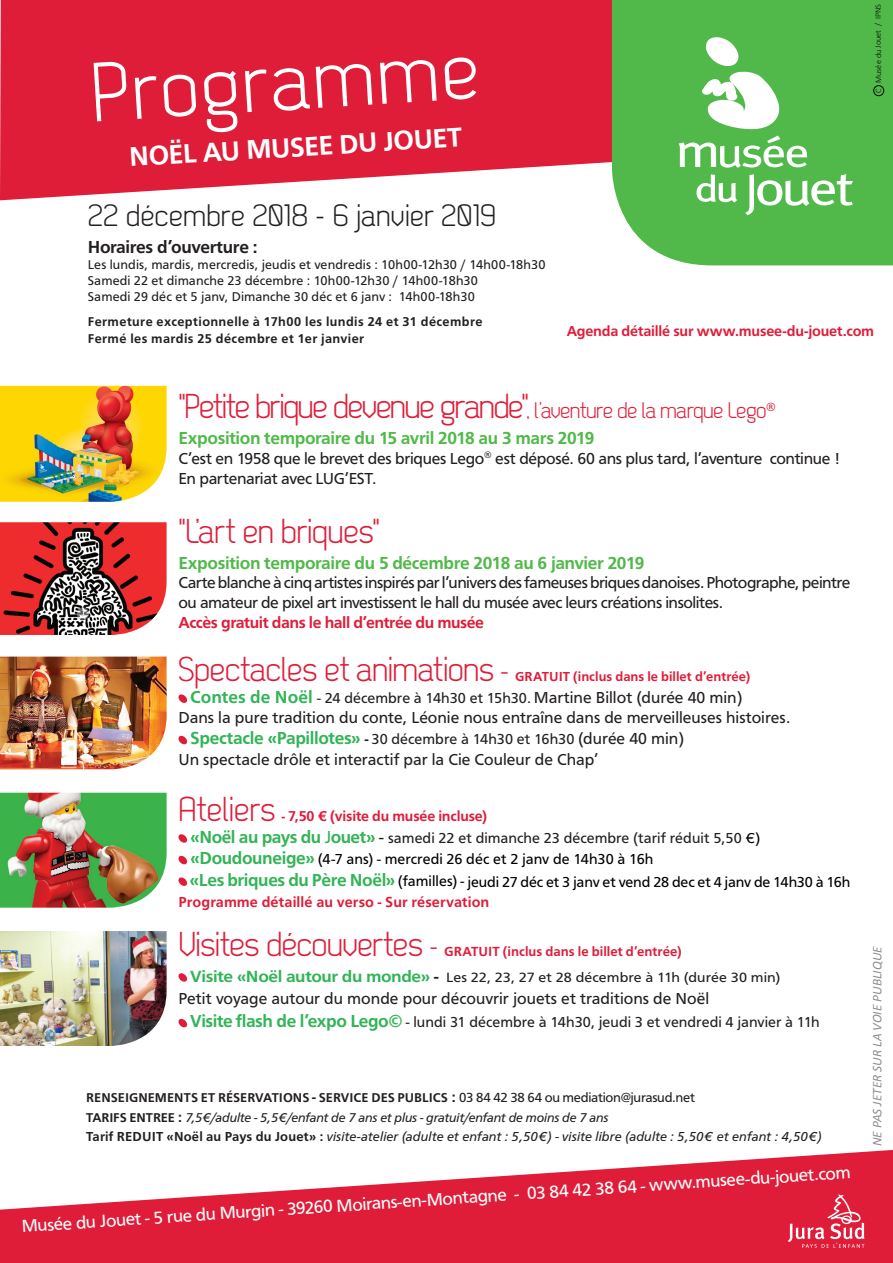
<style>
.page{position:relative;width:893px;height:1263px;background:#fff}
.page>*{position:absolute;margin:0;border:0;box-sizing:border-box;transform-origin:0 0}
.t1{font:83.7px "Dekar";color:#fff}
.t2{font:34.5px "Dekar";letter-spacing:-.045em;color:#df1d39}
.t3{font:34.5px "Dekar";letter-spacing:-.02em;color:#df1d39}
.t4{font:34.5px "Dekar";letter-spacing:-.01em;color:#df1d39}
.t5{font:30.9px "Dekar";color:#231f20}
.t6{font:700 27.9px "Carto Gothic Std";color:#fff}
.t7{font:700 18px "Carto Gothic Std";letter-spacing:-.025em;color:#50b949}
.t8{font:18px "Carto Gothic Std";color:#fff}
.t9{font:700 18px "Carto Gothic Std";letter-spacing:-.025em;color:#231f20}
.t10{font:16.5px/19.8px "Carto Gothic Std";letter-spacing:-.015em;color:#231f20}
.t11{font:700 16.5px "Carto Gothic Std";letter-spacing:-.03em;color:#df1d39}
.t12{font:15px/21.6px "Carto Gothic Std";letter-spacing:.005em;color:#231f20}
.t13{font:15px/19.5px "Carto Gothic Std";letter-spacing:-.005em;color:#000001}
.t14{font:700 15px "Carto Gothic Std";letter-spacing:-.015em;color:#df1d39}
.t15{font:700 14.85px "Carto Gothic Std";letter-spacing:-.015em;color:#df1d3a}
.t16{font:13.95px "Carto Gothic Std";letter-spacing:.005em;color:#231f20;scale:1.08 1}
.t17{font:700 13.65px "Carto Gothic Std";color:#df1d39}
.t18{font:13.65px "Carto Gothic Std";letter-spacing:-.02em;color:#231f20}
.t19{font:italic 13.5px "Carto Gothic Std";letter-spacing:.01em;color:#231f20}
.t20{font:700 13.5px "Carto Gothic Std";color:#df1d39}
.t21{font:13.2px/16.2px "Carto Gothic Std";letter-spacing:.01em;color:#231f20}
.t22{font:700 13.2px/16.2px "Carto Gothic Std";letter-spacing:.03em;color:#231f20}
.t23{font:italic 13.2px "Carto Gothic Std";letter-spacing:-.01em;color:#231f20}
.t24{font:italic 13.2px "Calibri";color:#908d8e}
.t25{font:300 8.4px "Calibri";letter-spacing:-.005em;color:#040503}
.s1{font-size:24px}
.s2{font-size:22.5px}
.s3{font-family:"Dekar";font-weight:400;font-size:34.5px}
.s4{font-family:"Dekar";font-weight:400;font-size:29.4px}
.s5{font-weight:700;font-size:18px;color:#32b457}
.s6{font-size:16.5px}
.s7{font-weight:700}
.s8{font-size:13.65px}
.s9{font-size:18px;color:#32b457}
.s10{font-size:18px}
.s11{font-size:14.85px;color:#040503}
.s12{color:#000001}
.s13{font-weight:700;color:#df1d39}
.s14{font-family:"Dekar";font-weight:400;font-size:28.5px}
.s15{font-weight:700;font-size:16.8px;color:#32b457}
.s16{font-weight:700;font-size:16.8px}
.s17{font-size:15px}
.s18{font-weight:700;font-size:15px}
.s19{font-weight:700;font-style:normal}
.s20{font-weight:700;font-style:normal;font-size:14.7px}
</style>
<div class="page">
<svg style="left:0;top:0;width:612px;height:200px;background:#e2324c"></svg>
<div style="left:612px;top:0;width:281px;height:265px;background:#50b949"></div>
<svg style="left:702px;top:37px;width:77px;height:92px"></svg>
<svg style="left:679px;top:135px;width:174px;height:80px"></svg>
<svg style="left:0;top:1150px;width:893px;height:113px;fill:#df1d39"></svg>
<svg style="left:178px;top:694px;width:9px;height:9px"></svg>
<svg style="left:178px;top:736px;width:9px;height:8px"></svg>
<svg style="left:178px;top:834px;width:9px;height:9px"></svg>
<svg style="left:178px;top:856px;width:9px;height:8px"></svg>
<svg style="left:178px;top:877px;width:9px;height:9px"></svg>
<svg style="left:178px;top:973px;width:9px;height:9px"></svg>
<svg style="left:178px;top:1019px;width:9px;height:8px"></svg>
<svg style="left:788px;top:1194px;width:76px;height:54px;background:#e4435a"></svg>
<img style="left:0;top:657px;width:167px;height:112px">
<img style="left:0;top:793px;width:167px;height:115px">
<div style="left:873px;top:85px;width:11px;height:11px;border:1px solid #040503;border-radius:50%"></div>
<img style="left:0;top:386px;width:167px;height:116px">
<img style="left:0;top:931px;width:167px;height:115px">
<img style="left:0;top:522px;width:167px;height:113px">
<h1 class="t1" style="left:88px;top:53px;width:390px;rotate:-4deg">Programme</h1>
<h3 class="t6" style="left:128px;top:143px;width:335px;rotate:-4deg">NOËL AU MUSEE DU JOUET</h3>
<h3 class="t5" style="left:88px;top:200px;width:410px">22 décembre 2018 - 6 janvier 2019</h3>
<p class="t9" style="left:88px;top:236px;width:171px">Horaires d’ouverture :</p>
<p class="t21" style="left:88px;top:256px;width:459px">Les lundis, mardis, mercredis, jeudis et vendredis : 10h00-12h30 / 14h00-18h30<br>Samedi 22 et dimanche 23 décembre : 10h00-12h30 / 14h00-18h30<br>Samedi 29 déc et 5 janv, Dimanche 30 déc et 6 janv : 14h00-18h30</p>
<p class="t22" style="left:88px;top:314px;width:396px">Fermeture exceptionnelle à 17h00 les lundis 24 et 31 décembre<br>Fermé les mardis 25 décembre et 1er janvier</p>
<p class="t25" style="left:873px;top:93px;width:91px;rotate:-90deg">C Musée du Jouet / PI NS</p>
<p class="t14" style="left:567px;top:322px;width:309px">Agenda détaillé sur www.musee-du-jouet.com</p>
<h2 class="t2" style="left:178px;top:389px;width:599px">"Petite brique devenue grande"<span class="s1">,</span> <span class="s2">l’aventure de la marque Lego</span><sup>®</sup></h2>
<p class="t7" style="left:178px;top:428px;width:418px">Exposition temporaire du 15 avril 2018 au 3 mars 2019</p>
<p class="t10" style="left:178px;top:448px;width:663px">C’est en 1958 que le brevet des briques Lego<sup>®</sup> est déposé. 60 ans plus tard, l’aventure continue !<br>En partenariat avec LUG’EST.</p>
<h2 class="t3" style="left:178px;top:514px;width:203px">"L’art en briques"</h2>
<p class="t7" style="left:178px;top:552px;width:467px">Exposition temporaire du 5 décembre 2018 au 6 janvier 2019</p>
<p class="t10" style="left:178px;top:573px;width:673px">Carte blanche à cinq artistes inspirés par l’univers des fameuses briques danoises. Photographe, peintre ou amateur de pixel art investissent le hall du musée avec leurs créations insolites.</p>
<p class="t11" style="left:178px;top:613px;width:307px">Accès gratuit dans le hall d’entrée du musée</p>
<p class="t20" style="left:178px;top:669px;width:573px"><span class="s3">Spectacles et animations</span> <span class="s4">-</span> GRATUIT (inclus dans le billet d’entrée)</p>
<p class="t12" style="left:190px;top:687px;width:554px"><span class="s5">Contes de Noël</span> - 24 décembre à 14h30 et 15h30. <span class="s6">Martine Billot (durée 40 min)</span></p>
<p class="t10" style="left:178px;top:707px;width:613px">Dans la pure tradition du conte, Léonie nous entraîne dans de merveilleuses histoires.</p>
<p class="t12" style="left:190px;top:728px;width:495px"><span class="s5">Spectacle «Papillotes»</span> <span class="s7">-</span> 30 décembre à 14h30 et 16h30 <span class="s6">(durée 40 min)</span></p>
<p class="t10" style="left:178px;top:750px;width:422px">Un spectacle drôle et interactif par la Cie Couleur de Chap’</p>
<h2 class="t4" style="left:178px;top:792px;width:98px">Ateliers</h2>
<p class="t15" style="left:282px;top:807px;width:207px"><span class="s8">-</span> 7,50 € (visite du musée incluse)</p>
<p class="t12" style="left:190px;top:827px;width:572px"><span class="s5">«Noël au pays du</span> <span class="s9">J</span><span class="s5">ouet»</span> <span class="s10">-</span> samedi 22 et dimanche 23 décembre (tarif réduit 5,50 <span class="s11">€) </span><span class="s5">«Doudouneige»</span> <span class="s12">(4-7 ans) - mercredi 26 déc et 2 janv de 14h30 à 16h</span></p>
<p class="t13" style="left:178px;top:872px;width:673px;text-indent:11px"><span class="s5">«Les briques du Père Noël»</span> (familles) - jeudi 27 déc et 3 janv et vend 28 dec et 4 janv de 14h30 à 16h<br><span class="s13">Programme détaillé au verso - Sur réservation</span></p>
<p class="t17" style="left:178px;top:943px;width:505px"><span class="s3">Visites découvertes</span> <span class="s14">-</span> GRATUIT (inclus dans le billet d’entrée)</p>
<p class="t16" style="left:190px;top:969px;width:548px"><span class="s15">Visite «Noël autour du monde»</span> <span class="s16">-</span> Les 22, 23, 27 et 28 décembre à 11h (durée 30 min)</p>
<p class="t10" style="left:178px;top:989px;width:532px">Petit voyage autour du monde pour découvrir jouets et traditions de Noël</p>
<p class="t12" style="left:190px;top:1011px;width:631px"><span class="s5">Visite flash de l’expo Lego©</span> - lundi 31 décembre à 14h30, jeudi 3 et vendredi 4 janvier à 11h</p>
<p class="t22" style="left:86px;top:1089px;width:17px">Renseignements</p>
<p class="t22" style="left:201px;top:1089px;width:41px">et réservations</p>
<p class="t22" style="left:312px;top:1089px;width:22px"><span class="s17">-</span> Service</p>
<p class="t22" style="left:371px;top:1089px;width:9px">des</p>
<p class="t22" style="left:398px;top:1089px;width:31px">Publics</p>
<p class="t18" style="left:452px;top:1089px;width:245px"><span class="s18">:</span> 03 84 42 38 64 ou mediation@jurasud.net</p>
<p class="t23" style="left:86px;top:1110px;width:524px"><span class="s19">TARIFS ENTREE</span> <span class="s20">:</span> 7,5€/adulte - 5,5€/enfant de 7 ans et plus - gratuit/enfant de moins de 7 ans</p>
<p class="t19" style="left:86px;top:1129px;width:737px"><span class="s19">Tarif REDUIT «Noël au Pays du Jouet» :</span> visite-atelier (adulte et enfant : 5,50€) - visite libre (adulte : 5,50€ et enfant : 4,50€)</p>
<p class="t8" style="left:21px;top:1218px;width:832px;rotate:-4deg">Musée du Jouet - 5 rue du Murgin - 39260 Moirans-en-Montagne - 03 84 42 38 64 - www.musee-du-jouet.com</p>
<p class="t24" style="left:868px;top:1146px;width:201px;rotate:-90deg">NE PAS JETER SUR LA VOIE PUBLIQUE</p>
</div>
